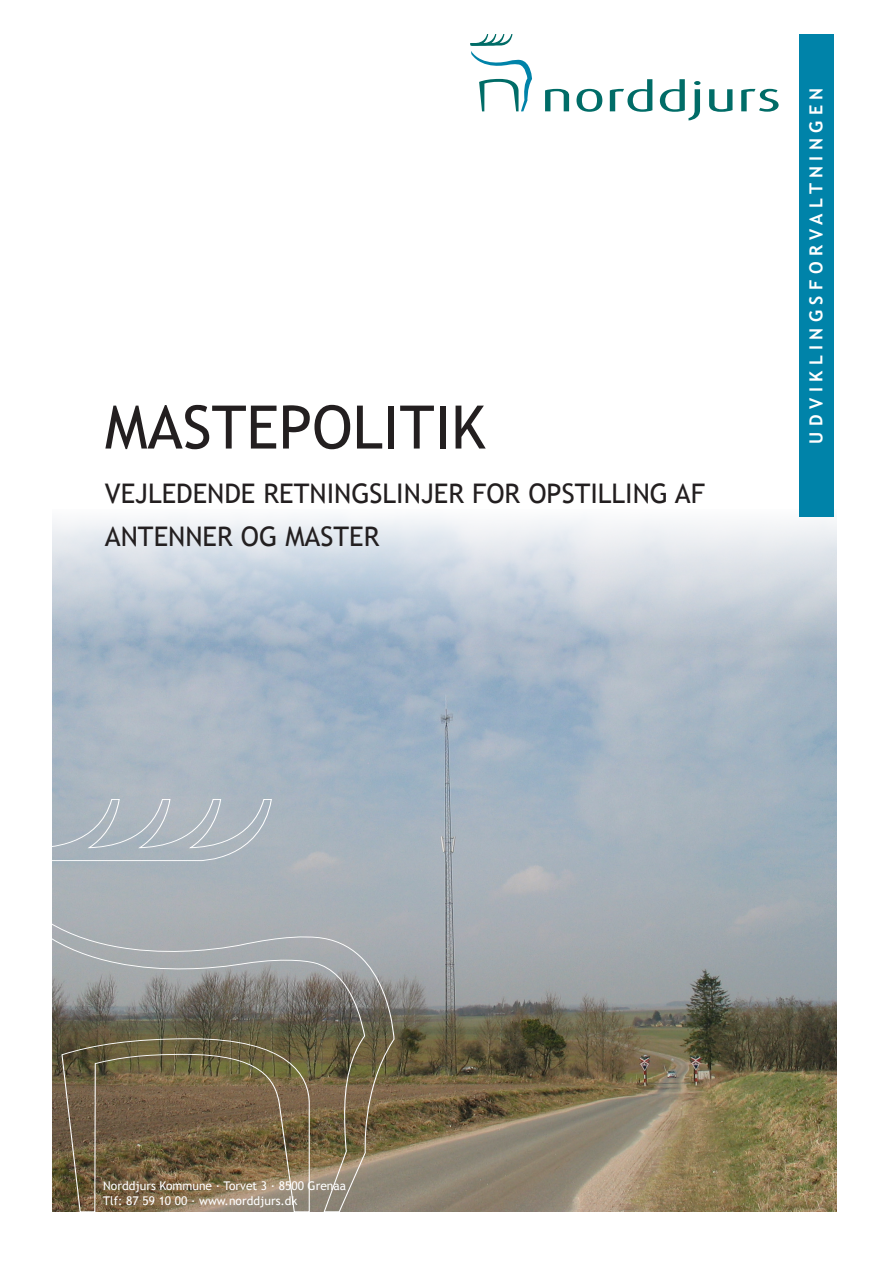
<style>
.page{position:relative;width:893px;height:1263px;background:#fff}
.page>*{position:absolute;margin:0;border:0;box-sizing:border-box;transform-origin:0 0}
.t1{font:60px "Trebuchet MS";color:#231f20}
.t2{font:27px/43.2px "Trebuchet MS";color:#231f20}
.t3{font:700 18px "Trebuchet MS";letter-spacing:.3em;color:#fff}
.t4{font:12px/15px "Trebuchet MS";color:#fff}
</style>
<div class="page">
<img style="left:53px;top:646px;width:784px;height:566px">
<svg style="left:52px;top:799px;width:342px;height:413px;background:#8d897f"></svg>
<svg style="left:545px;top:89px;width:24px;height:22px"></svg>
<svg style="left:576px;top:89px;width:26px;height:23px"></svg>
<svg style="left:610px;top:79px;width:42px;height:33px"></svg>
<svg style="left:660px;top:79px;width:40px;height:41px"></svg>
<svg style="left:709px;top:89px;width:23px;height:23px"></svg>
<svg style="left:741px;top:89px;width:38px;height:23px"></svg>
<svg style="left:470px;top:34px;width:42px;height:11px"></svg>
<svg style="left:471px;top:51px;width:61px;height:60px"></svg>
<svg style="left:52px;top:425px;width:785px;height:221px"></svg>
<div style="left:800px;top:34px;width:34px;height:482px;background:#0083a9"></div>
<h1 class="t1" style="left:105px;top:392px;width:382px">MASTEPOLITIK</h1>
<h2 class="t2" style="left:105px;top:472px;width:602px">VEJLEDENDE RETNINGSLINJER FOR OPSTILLING AF<br>ANTENNER OG MASTER</h2>
<h3 class="t3" style="left:805px;top:443px;width:357px;rotate:-90deg">UDVIKLINGSFORVALTNINGEN</h3>
<p class="t4" style="left:103px;top:1178px;width:244px">NORDDJURS KOMMUNE · TORVET 3 · 8500 GRENAA<br>TLF: 87 59 10 00 · WWW.NORDDJURS.DK</p>
</div>
